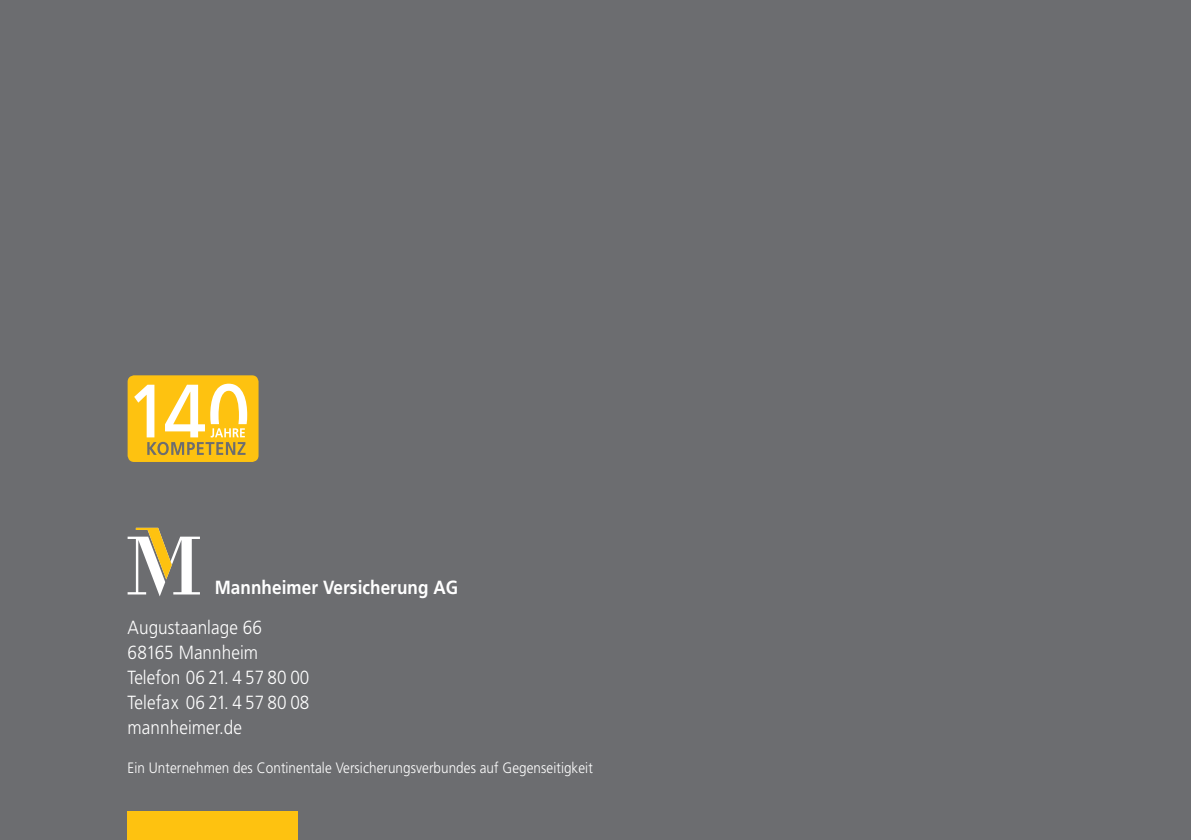
<style>
.page{position:relative;width:1191px;height:840px;background:#fff}
.page>*{position:absolute;margin:0;border:0;box-sizing:border-box;transform-origin:0 0}
.t1{font:300 19px/25px "Frutiger";letter-spacing:.005em;color:#fff;scale:.9 1}
.t2{font:700 19px "Frutiger";letter-spacing:.005em;color:#fff;scale:.9 1}
.t3{font:300 15px "Frutiger";letter-spacing:.005em;color:#fff;scale:.9 1}
</style>
<div class="page">
<div style="left:0;top:0;width:1191px;height:839px;background:#6c6d70"></div>
<svg style="left:128px;top:527px;width:72px;height:69px"></svg>
<div style="left:128px;top:811px;width:170px;height:28px;background:#fec210"></div>
<div style="left:128px;top:375px;width:130px;height:86px;background:#fec210;border-radius:7px"></div>
<svg style="left:134px;top:383px;width:113px;height:72px"></svg>
<p class="t2" style="left:215px;top:576px;width:272px">Mannheimer Versicherung AG</p>
<p class="t1" style="left:128px;top:614px;width:204px">Augustaanlage 66<br>68165 Mannheim<br>Telefon 06 21. 4 57 80 00<br>Telefax 06 21. 4 57 80 08 mannheimer.de</p>
<p class="t3" style="left:128px;top:758px;width:518px">Ein Unternehmen des Continentale Versicherungsverbundes auf Gegenseitigkeit</p>
</div>
